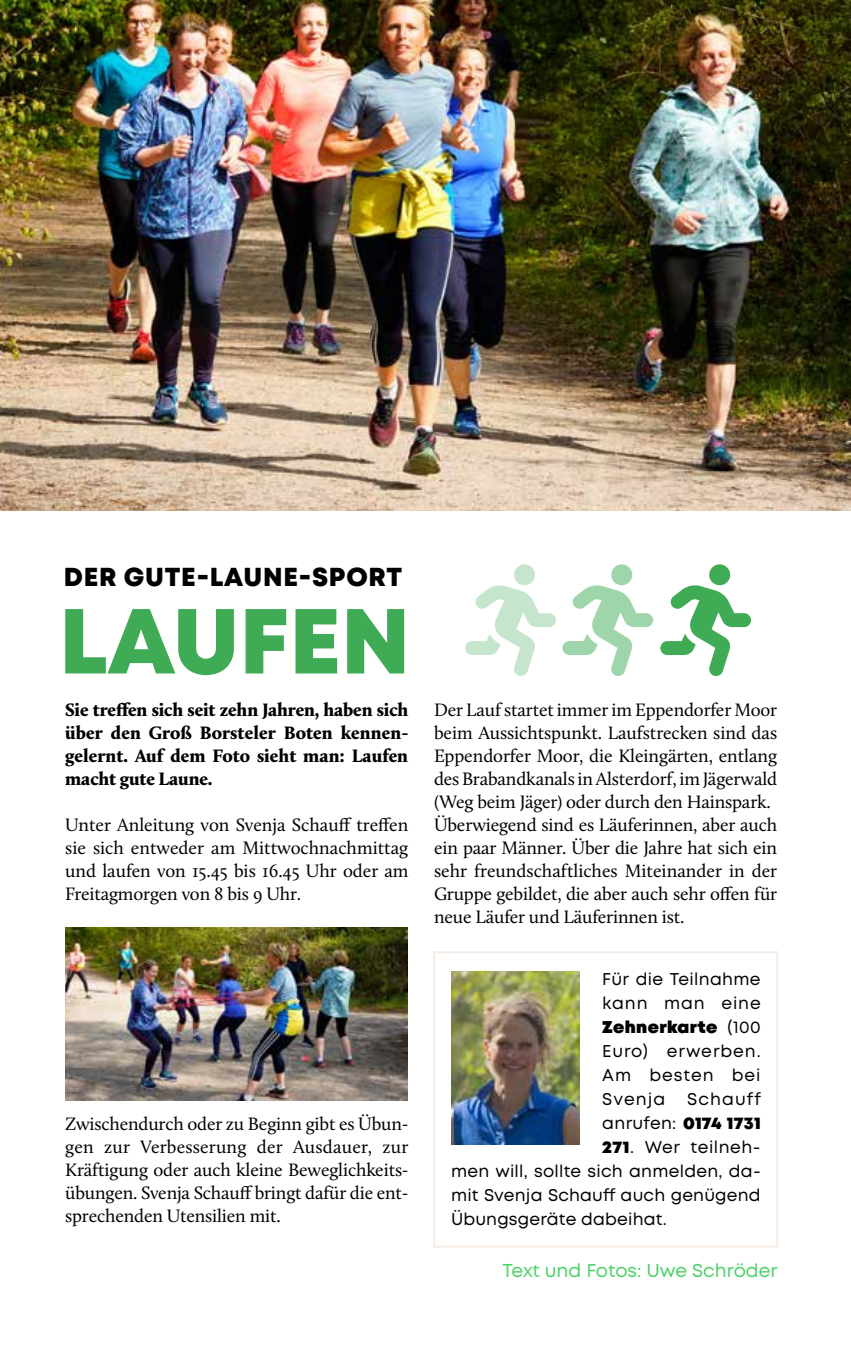
<style>
.page{position:relative;width:851px;height:1361px;background:#fff}
.page>*{position:absolute;margin:0;border:0;box-sizing:border-box;transform-origin:0 0}
.t1{font:800 92px "Mont";color:#3fab55}
.t2{font:800 26px "Mont";letter-spacing:.03em;color:#000}
.t3{font:18.6px/23px "Calluna";letter-spacing:-.01em;color:#000;text-align:justify}
.t4{font:900 18.6px/23px "Calluna";color:#000;text-align:justify}
.t5{font:18.6px "Mont";color:#4dd168}
.t6{font:17px/24px "Mont";letter-spacing:.015em;color:#000;text-align:justify}
.t7{font:17px "Mont";letter-spacing:.065em;color:#000}
.s1{font-weight:900}
</style>
<div class="page">
<div style="left:433px;top:951px;width:345px;height:296px;border:2px solid #f4ece5"></div>
<img style="left:0;top:0;width:850px;height:510px">
<img style="left:65px;top:927px;width:342px;height:173px">
<img style="left:451px;top:971px;width:128px;height:173px">
<h2 class="t2" style="left:64px;top:560px;width:340px">DER GUTE-LAUNE-SPORT</h2>
<h1 class="t1" style="left:59px;top:581px;width:352px">LAUFEN</h1>
<p class="t4" style="left:65px;top:697px;width:345px">Sie treffen sich seit zehn Jahren, haben sich über den Groß Borsteler Boten kennen&shy;gelernt. Auf dem Foto sieht man: Laufen macht gute Laune.</p>
<p class="t3" style="left:65px;top:813px;width:345px">Unter Anleitung von Svenja Schauff treffen sie sich entweder am Mittwochnachmittag und laufen von 15.45 bis 16.45 Uhr oder am Freitagmorgen von 8 bis 9 Uhr.</p>
<p class="t3" style="left:65px;top:1112px;width:344px">Zwischendurch oder zu Beginn gibt es Übun&shy;gen zur Verbesserung der Ausdauer, zur Kräftigung oder auch kleine Beweglichkeits&shy;übungen. Svenja Schauff bringt dafür die ent&shy;sprechenden Utensilien mit.</p>
<p class="t3" style="left:434px;top:698px;width:345px;text-align:left">Der Lauf startet immer im Eppendorfer Moor beim Aussichtspunkt. Laufstrecken sind das Eppendorfer Moor, die Kleingärten, entlang des Brabandkanals in Alsterdorf, im Jägerwald (Weg beim Jäger) oder durch den Hainspark.<br>Überwiegend sind es Läuferinnen, aber auch ein paar Männer. Über die Jahre hat sich ein sehr freundschaftliches Miteinander in der Gruppe gebildet, die aber auch sehr offen für neue Läufer und Läuferinnen ist.</p>
<p class="t6" style="left:602px;top:967px;width:160px">Für die Teilnahme kann man eine <span class="s1">Zehnerkarte</span> (100<br>Euro) erwerben.<br>Am besten bei Svenja</p>
<p class="t7" style="left:687px;top:1088px;width:75px">Schauff</p>
<p class="t6" style="left:602px;top:1111px;width:160px">anrufen: <span class="s1">0174 1731</span></p>
<p class="t6" style="left:602px;top:1135px;width:160px"><span class="s1">271</span>. Wer teilneh-</p>
<p class="t6" style="left:451px;top:1159px;width:311px">men will, sollte sich anmelden, da-</p>
<p class="t6" style="left:451px;top:1183px;width:311px">mit Svenja Schauff auch genügend</p>
<p class="t6" style="left:451px;top:1207px;width:217px">Übungsgeräte dabeihat.</p>
<p class="t5" style="left:502px;top:1259px;width:276px">Text und Fotos: Uwe Schröder</p>
</div>
